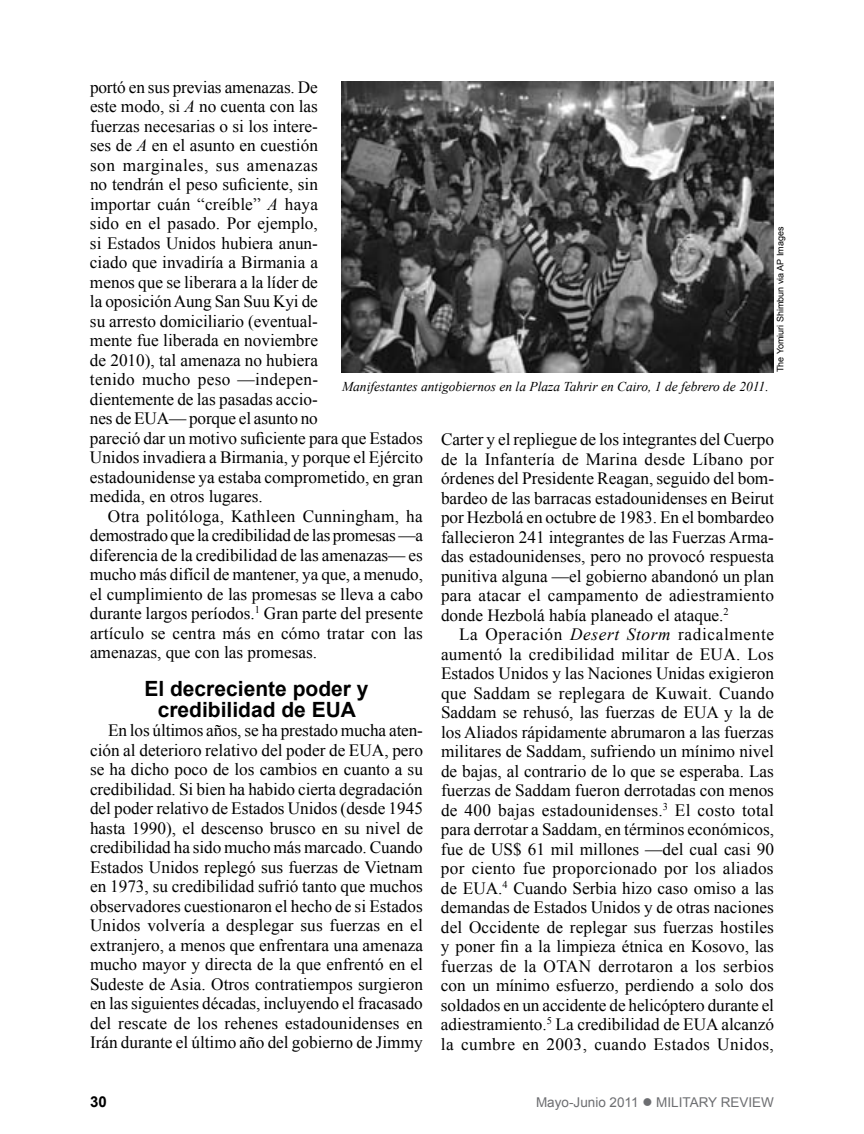
<style>
.page{position:relative;width:864px;height:1134px;background:#fff}
.page>*{position:absolute;margin:0;border:0;box-sizing:border-box;transform-origin:0 0}
.t1{font:700 21px/21px "Arial";color:#000;text-align:center}
.t2{font:17.25px/19.5px "Times New Roman";color:#000;text-align:justify}
.t3{font:700 15px "Arial";color:#000}
.t4{font:italic 13.5px "Times New Roman";color:#000}
.t5{font:13.5px "Arial";color:#6d6e71}
.t6{font:9px "Arial";color:#000}
.s1{font-style:italic}
</style>
<div class="page">
<img style="left:342px;top:81px;width:432px;height:291px">
<p class="t2" style="left:90px;top:77px;width:335px;text-align:left">portó en sus previas amenazas. De<br>este modo, si <span class="s1">A</span> no cuenta con las<br>fuerzas necesarias o si los intere-<br>ses de <span class="s1">A</span> en el asunto en cuestión<br>son marginales, sus amenazas<br>no tendrán el peso suficiente, sin<br>importar cuán “creíble” <span class="s1">A</span> haya<br>sido en el pasado. Por ejemplo,<br>si Estados Unidos hubiera anun-<br>ciado que invadiría a Birmania a<br>menos que se liberara a la líder de<br>la oposición Aung San Suu Kyi de<br>su arresto domiciliario (eventual-<br>mente fue liberada en noviembre<br>de 2010), tal amenaza no hubiera<br>tenido mucho peso —indepen-<br>dientemente de las pasadas accio-<br>nes de EUA— porque el asunto no<br>pareció dar un motivo suficiente para que Estados Unidos invadiera a Birmania, y porque el Ejército estadounidense ya estaba comprometido, en gran medida, en otros lugares.</p>
<p class="t2" style="left:90px;top:506px;width:335px;text-indent:18px">Otra politóloga, Kathleen Cunningham, ha demostrado que la credibilidad de las promesas —a diferencia de la credibilidad de las amenazas— es mucho más difícil de mantener, ya que, a menudo, el cumplimiento de las promesas se lleva a cabo durante largos períodos.<sup>1</sup> Gran parte del presente artículo se centra más en cómo tratar con las amenazas, que con las promesas.</p>
<p class="t1" style="left:144px;top:679px;width:226px">El decreciente poder y credibilidad de EUA</p>
<p class="t2" style="left:90px;top:721px;width:335px;text-indent:18px">En los últimos años, se ha prestado mucha aten&shy;ción al deterioro relativo del poder de EUA, pero se ha dicho poco de los cambios en cuanto a su credibilidad. Si bien ha habido cierta degradación del poder relativo de Estados Unidos (desde 1945 hasta 1990), el descenso brusco en su nivel de credibilidad ha sido mucho más marcado. Cuando Estados Unidos replegó sus fuerzas de Vietnam en 1973, su credibilidad sufrió tanto que muchos observadores cuestionaron el hecho de si Estados Unidos volvería a desplegar sus fuerzas en el extranjero, a menos que enfrentara una amenaza mucho mayor y directa de la que enfrentó en el Sudeste de Asia. Otros contratiempos surgieron en las siguientes décadas, incluyendo el fracasado del rescate de los rehenes estadounidenses en Irán durante el último año del gobierno de Jimmy</p>
<p class="t6" style="left:774px;top:372px;width:147px;rotate:-90deg">The Yomiuri Shimbun via AP Images</p>
<p class="t4" style="left:342px;top:377px;width:428px">Manifestantes antigobiernos en la Plaza Tahrir en Cairo, 1 de febrero de 2011.</p>
<p class="t2" style="left:441px;top:430px;width:335px">Carter y el repliegue de los integrantes del Cuerpo de la Infantería de Marina desde Líbano por órdenes del Presidente Reagan, seguido del bom&shy;bardeo de las barracas estadounidenses en Beirut por Hezbolá en octubre de 1983. En el bombardeo fallecieron 241 integrantes de las Fuerzas Arma&shy;das estadounidenses, pero no provocó respuesta punitiva alguna —el gobierno abandonó un plan para atacar el campamento de adiestramiento donde Hezbolá había planeado el ataque.<sup>2</sup></p>
<p class="t2" style="left:441px;top:625px;width:335px;text-indent:18px">La Operación <span class="s1">Desert Storm</span> radicalmente aumentó la credibilidad militar de EUA. Los Estados Unidos y las Naciones Unidas exigieron que Saddam se replegara de Kuwait. Cuando Saddam se rehusó, las fuerzas de EUA y la de los Aliados rápidamente abrumaron a las fuerzas militares de Saddam, sufriendo un mínimo nivel de bajas, al contrario de lo que se esperaba. Las fuerzas de Saddam fueron derrotadas con menos de 400 bajas estadounidenses.<sup>3</sup> El costo total para derrotar a Saddam, en términos económicos, fue de US$ 61 mil millones —del cual casi 90 por ciento fue proporcionado por los aliados de EUA.<sup>4</sup> Cuando Serbia hizo caso omiso a las demandas de Estados Unidos y de otras naciones del Occidente de replegar sus fuerzas hostiles y poner fin a la limpieza étnica en Kosovo, las fuerzas de la OTAN derrotaron a los serbios con un mínimo esfuerzo, perdiendo a solo dos soldados en un accidente de helicóptero durante el adiestramiento.<sup>5</sup> La credibilidad de EUA alcanzó la cumbre en 2003, cuando Estados Unidos,</p>
<p class="t3" style="left:90px;top:1092px;width:18px">30</p>
<p class="t5" style="left:536px;top:1093px;width:239px">Mayo-Junio 2011 ● MILITARY REVIEW</p>
</div>
